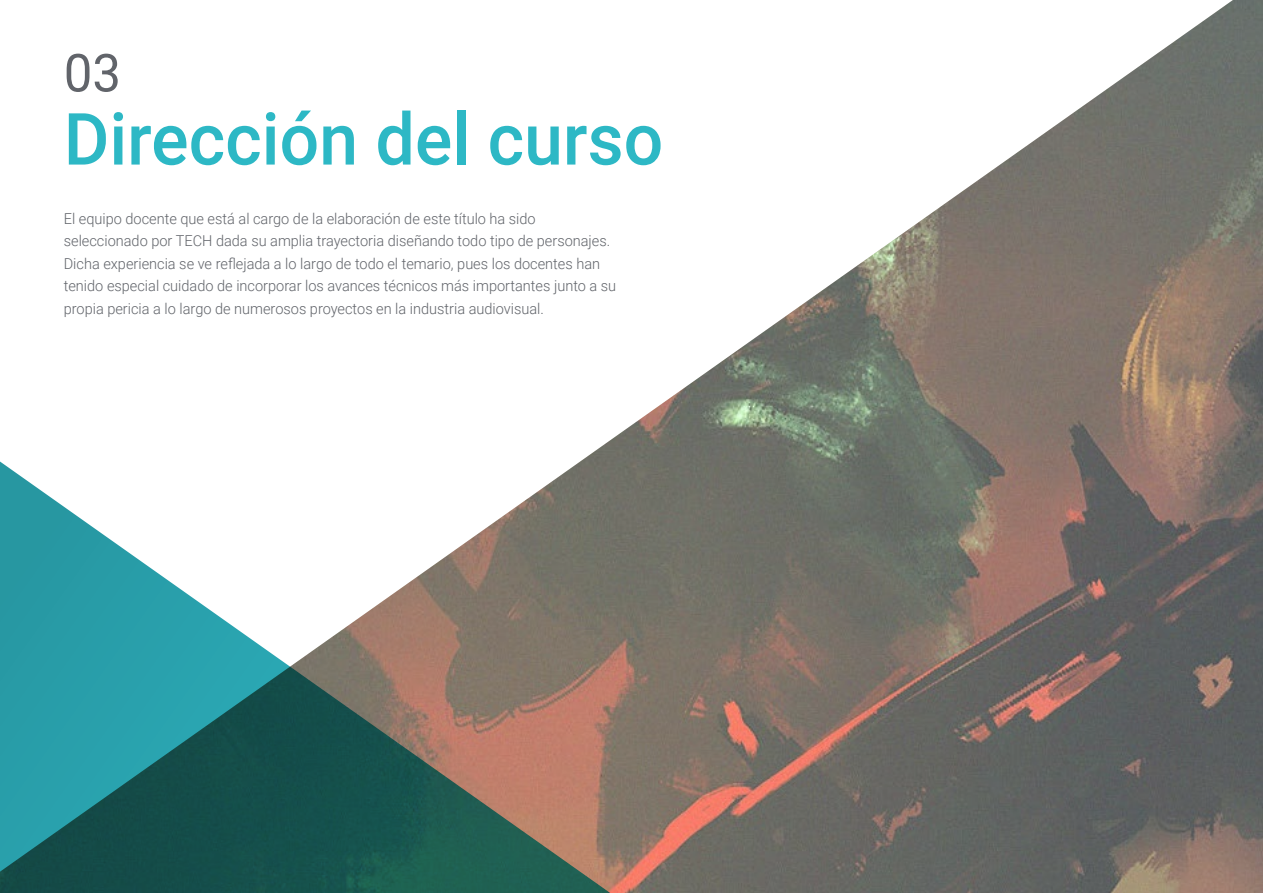
<style>
.page{position:relative;width:1263px;height:893px;background:#fff}
.page>*{position:absolute;margin:0;border:0;box-sizing:border-box;transform-origin:0 0}
.t1{font:500 72px "Roboto";color:#2db8c5}
.t2{font:52.5px "Roboto";color:#61646a}
.t3{font:300 15px/22.5px "Roboto";color:#61646a}
</style>
<div class="page">
<img style="left:602px;top:0;width:661px;height:893px">
<svg style="left:0;top:446px;width:640px;height:447px"></svg>
<h2 class="t2" style="left:64px;top:36px;width:59px">03</h2>
<h1 class="t1" style="left:64px;top:89px;width:601px">Dirección del curso</h1>
<p class="t3" style="left:64px;top:207px;width:554px">El equipo docente que está al cargo de la elaboración de este título ha sido seleccionado por TECH dada su amplia trayectoria diseñando todo tipo de personajes.<br>Dicha experiencia se ve reflejada a lo largo de todo el temario, pues los docentes han tenido especial cuidado de incorporar los avances técnicos más importantes junto a su propia pericia a lo largo de numerosos proyectos en la industria audiovisual.</p>
</div>
